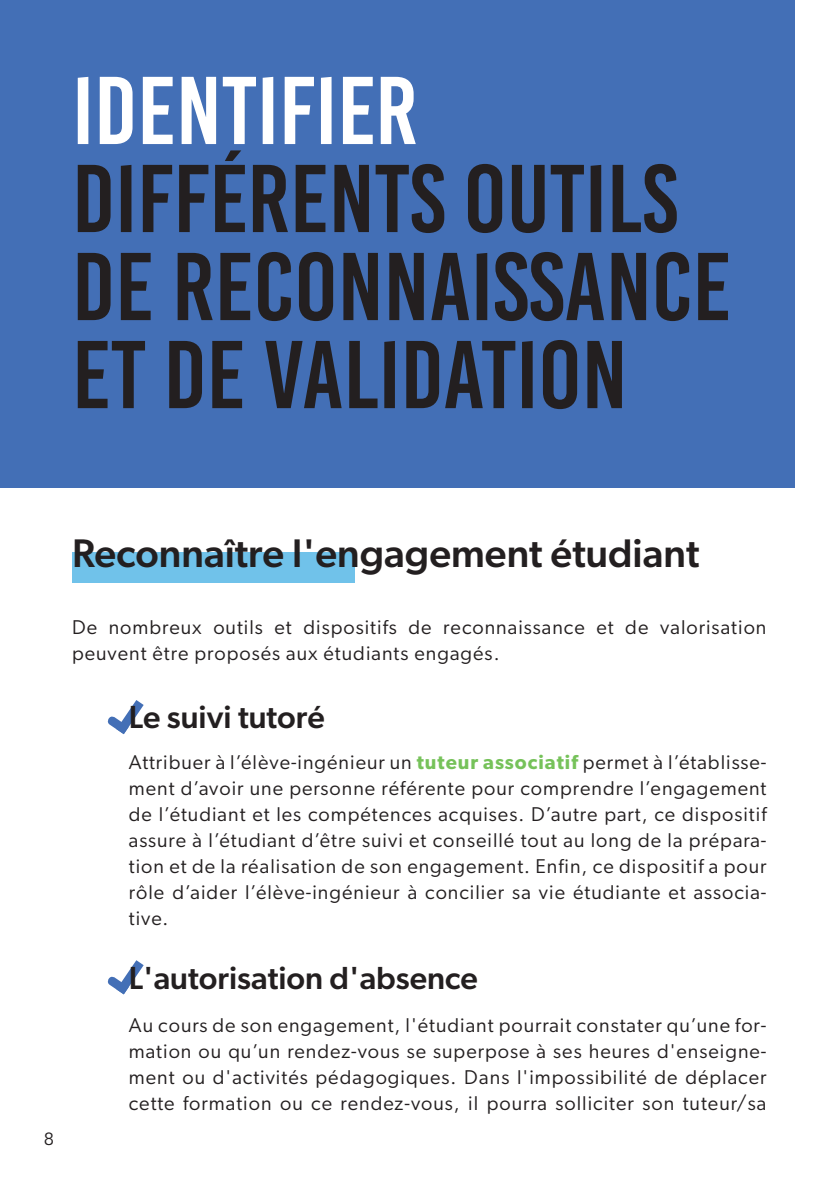
<style>
.page{position:relative;width:840px;height:1191px;background:#fff}
.page>*{position:absolute;margin:0;border:0;box-sizing:border-box;transform-origin:0 0}
.t1{font:96px/88px "Base One";color:#231f20;scale:1.04 1}
.t2{font:96px "Base One";color:#fff;scale:1.04 1}
.t3{font:500 40px "Gibson";color:#231f20}
.t4{font:500 32px "Gibson";color:#231f20}
.t5{font:20px/26px "Gibson";letter-spacing:.05em;color:#231f20;text-align:justify}
.t6{font:18px "Gibson";color:#231f20}
.s1{font-weight:600;color:#76c25a}
</style>
<div class="page">
<div style="left:0;top:0;width:794px;height:488px;background:#436fb6"></div>
<div style="left:72px;top:552px;width:282px;height:31px;background:#70c2ea"></div>
<svg style="left:107px;top:700px;width:37px;height:34px"></svg>
<svg style="left:107px;top:960px;width:37px;height:34px"></svg>
<p class="t2" style="left:72px;top:59px;width:334px">IDENTIFIER</p>
<p class="t1" style="left:72px;top:155px;width:635px">DIFFÉRENTS OUTILS<br>DE RECONNAISSANCE<br>ET DE VALIDATION</p>
<p class="t6" style="left:44px;top:1127px;width:12px">8</p>
<p class="t3" style="left:72px;top:529px;width:628px">Reconnaître l'engagement étudiant</p>
<p class="t5" style="left:72px;top:614px;width:695px">De nombreux outils et dispositifs de reconnaissance et de valorisation peuvent être proposés aux étudiants engagés.</p>
<p class="t4" style="left:129px;top:698px;width:197px">Le suivi tutoré</p>
<p class="t5" style="left:129px;top:749px;width:638px">Attribuer à l’élève-ingénieur un <span class="s1">tuteur associatif</span> permet à l’établisse&shy;ment d’avoir une personne référente pour comprendre l’engagement de l’étudiant et les compétences acquises. D’autre part, ce dispositif assure à l’étudiant d’être suivi et conseillé tout au long de la prépara&shy;tion et de la réalisation de son engagement. Enfin, ce dispositif a pour rôle d’aider l’élève-ingénieur à concilier sa vie étudiante et associa&shy;tive.</p>
<p class="t4" style="left:129px;top:958px;width:350px">L'autorisation d'absence</p>
<p class="t5" style="left:129px;top:1012px;width:638px">Au cours de son engagement, l'étudiant pourrait constater qu’une for&shy;mation ou qu’un rendez-vous se superpose à ses heures d'enseigne&shy;ment ou d'activités pédagogiques. Dans l'impossibilité de déplacer cette formation ou ce rendez-vous, il pourra solliciter son tuteur/sa</p>
</div>
